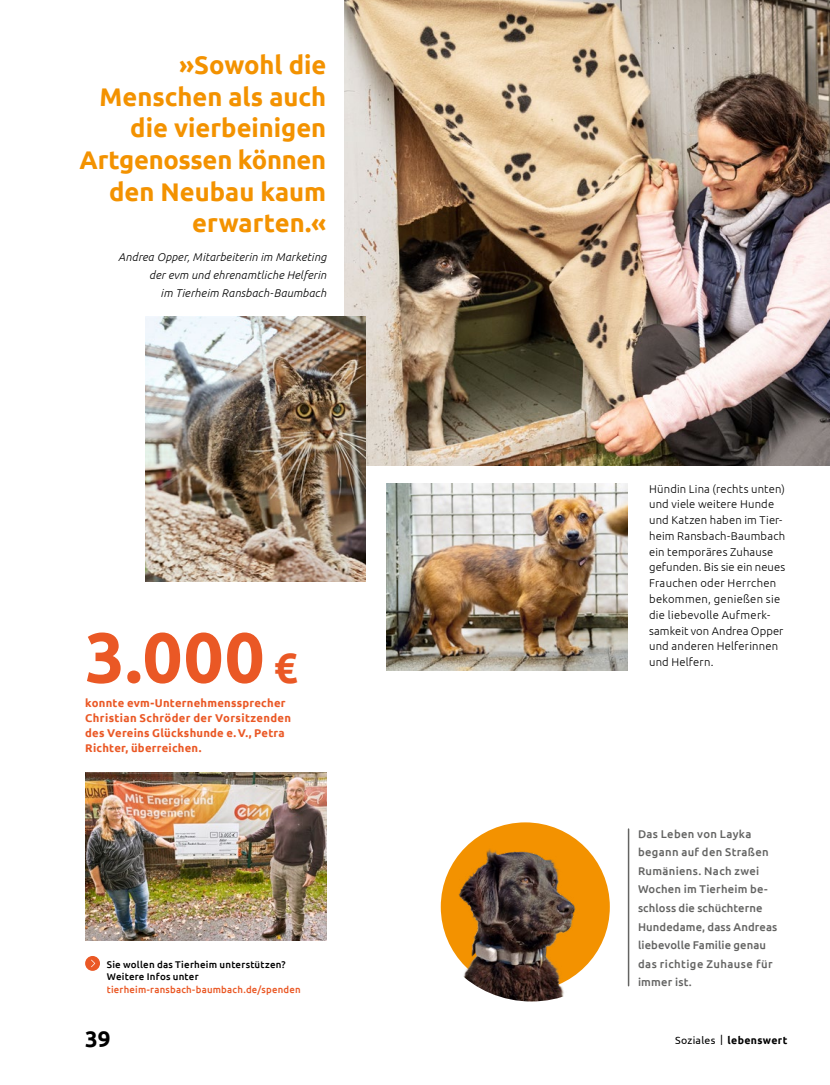
<style>
.page{position:relative;width:830px;height:1085px;background:#fff}
.page>*{position:absolute;margin:0;border:0;box-sizing:border-box;transform-origin:0 0}
.t1{font:700 70.65px "Ubuntu";color:#ea5825}
.t2{font:700 25.5px/31.5px "Ubuntu";color:#f39200;text-align:right}
.t3{font:700 22.5px "Ubuntu";color:#000}
.t4{font:300 11.25px/15.8px "Ubuntu";letter-spacing:.02em;color:#000}
.t5{font:500 11.25px/18.6px "Ubuntu";letter-spacing:.02em;color:#636362}
.t6{font:700 11.25px/15px "Ubuntu";letter-spacing:.02em;color:#ea5825}
.t7{font:italic 300 11.25px/18px "Ubuntu";letter-spacing:.02em;color:#000;text-align:right}
.t8{font:700 10.5px "Ubuntu";letter-spacing:.035em;color:#000}
.t9{font:500 9.75px/12.5px "Ubuntu";letter-spacing:.02em;color:#000}
.t10{font:500 9.75px "Ubuntu";letter-spacing:.025em;color:#ea5825}
.s1{font-size:42.3px}
.s2{font-weight:400}
</style>
<div class="page">
<img style="left:344px;top:0;width:485px;height:465px">
<img style="left:85px;top:772px;width:241px;height:167px">
<img style="left:145px;top:316px;width:220px;height:265px">
<img style="left:386px;top:484px;width:241px;height:186px">
<img style="left:440px;top:822px;width:190px;height:179px">
<hr style="left:627px;top:829px;width:2px;height:156px;background:#636362">
<svg style="left:85px;top:955px;width:15px;height:15px"></svg>
<svg style="left:91px;top:959px;width:4px;height:7px"></svg>
<h2 class="t2" style="left:79px;top:49px;width:248px">»Sowohl die<br>Menschen als auch die vierbeinigen<br>Artgenossen können den Neubau kaum erwarten.«</h2>
<p class="t7" style="left:118px;top:247px;width:209px">Andrea Opper, Mitarbeiterin im Marketing der evm und ehrenamtliche Helferin<br>im Tierheim Ransbach-Baumbach</p>
<h1 class="t1" style="left:85px;top:614px;width:213px">3.000 <span class="s1">€</span></h1>
<p class="t6" style="left:85px;top:695px;width:207px">konnte evm-Unternehmenssprecher Christian Schröder der Vorsitzenden des Vereins Glückshunde e.V., Petra Richter, überreichen.</p>
<p class="t9" style="left:107px;top:957px;width:180px">Sie wollen das Tierheim unterstützen?<br>Weitere Infos unter</p>
<p class="t10" style="left:107px;top:982px;width:195px">tierheim-ransbach-baumbach.de/spenden</p>
<p class="t4" style="left:648px;top:480px;width:138px">Hündin Lina (rechts unten) und viele weitere Hunde und Katzen haben im Tier&shy;heim Ransbach-Baumbach ein temporäres Zuhause gefunden. Bis sie ein neues<br>Frauchen oder Herrchen bekommen, genießen sie die liebevolle Aufmerk&shy;samkeit von Andrea Opper und anderen Helferinnen und Helfern.</p>
<p class="t5" style="left:637px;top:823px;width:141px">Das Leben von Layka begann auf den Straßen<br>Rumäniens. Nach zwei<br>Wochen im Tierheim be&shy;schloss die schüchterne<br>Hundedame, dass Andreas liebevolle Familie genau das richtige Zuhause für immer ist.</p>
<h3 class="t3" style="left:85px;top:1025px;width:27px">39</h3>
<p class="t8" style="left:674px;top:1033px;width:114px"><span class="s2">Soziales |</span> lebenswert</p>
</div>
